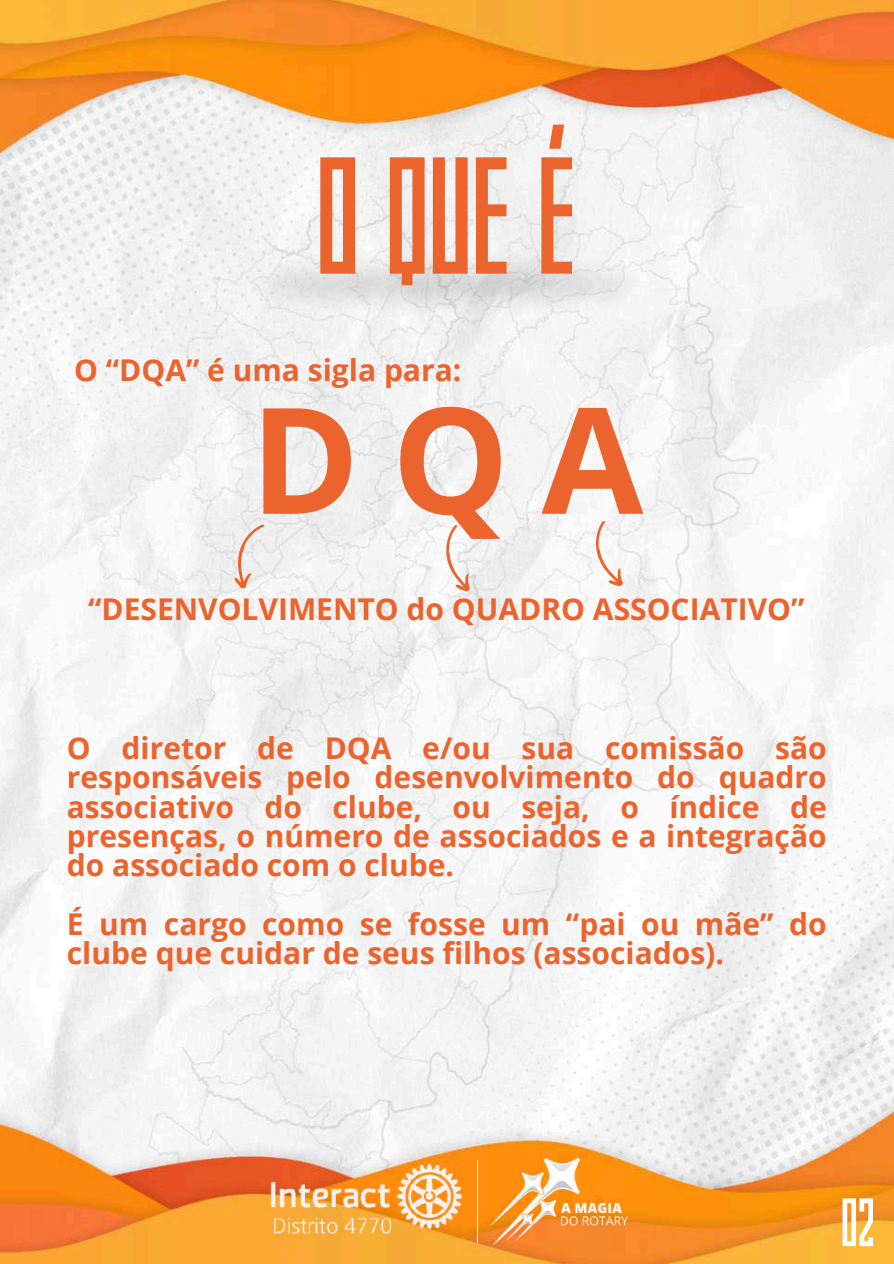
<style>
.page{position:relative;width:894px;height:1264px;background:#fff}
.page>*{position:absolute;margin:0;border:0;box-sizing:border-box;transform-origin:0 0}
.t1{font:166.05px "ST Agitaciya";letter-spacing:.08em;color:#eb632d}
.t2{font:700 147.6px "Open Sans";color:#eb632d}
.t3{font:68.25px "ST Agitaciya";color:#fff}
.t4{font:700 30px/29.2px "Open Sans";color:#eb632d;text-align:justify}
</style>
<div class="page">
<img style="left:0;top:0;width:893px;height:1263px">
<img style="left:265px;top:1159px;width:202px;height:82px">
<hr style="left:477px;top:1159px;width:1px;height:83px;background:#fff">
<img style="left:490px;top:1157px;width:137px;height:87px">
<img style="left:246px;top:250px;width:400px;height:70px">
<svg style="left:230px;top:520px;width:35px;height:70px"></svg>
<svg style="left:438px;top:524px;width:36px;height:70px"></svg>
<svg style="left:586px;top:520px;width:41px;height:70px"></svg>
<h1 class="t1" style="left:316px;top:119px;width:261px">OQUEÉ</h1>
<p class="t4" style="left:74px;top:354px;width:388px">O “DQA” é uma sigla para:</p>
<h2 class="t2" style="left:250px;top:356px;width:394px">DQA</h2>
<p class="t4" style="left:88px;top:593px;width:717px">“DESENVOLVIMENTO do QUADRO ASSOCIATIVO”</p>
<p class="t4" style="left:67px;top:732px;width:761px">O diretor de DQA e/ou sua comissão são responsáveis pelo desenvolvimento do quadro associativo do clube, ou seja, o índice de presenças, o número de associados e a integração do associado com o clube.</p>
<p class="t4" style="left:67px;top:908px;width:761px">É um cargo como se fosse um “pai ou mãe” do clube que cuidar de seus filhos (associados).</p>
<h3 class="t3" style="left:840px;top:1182px;width:35px">02</h3>
</div>
